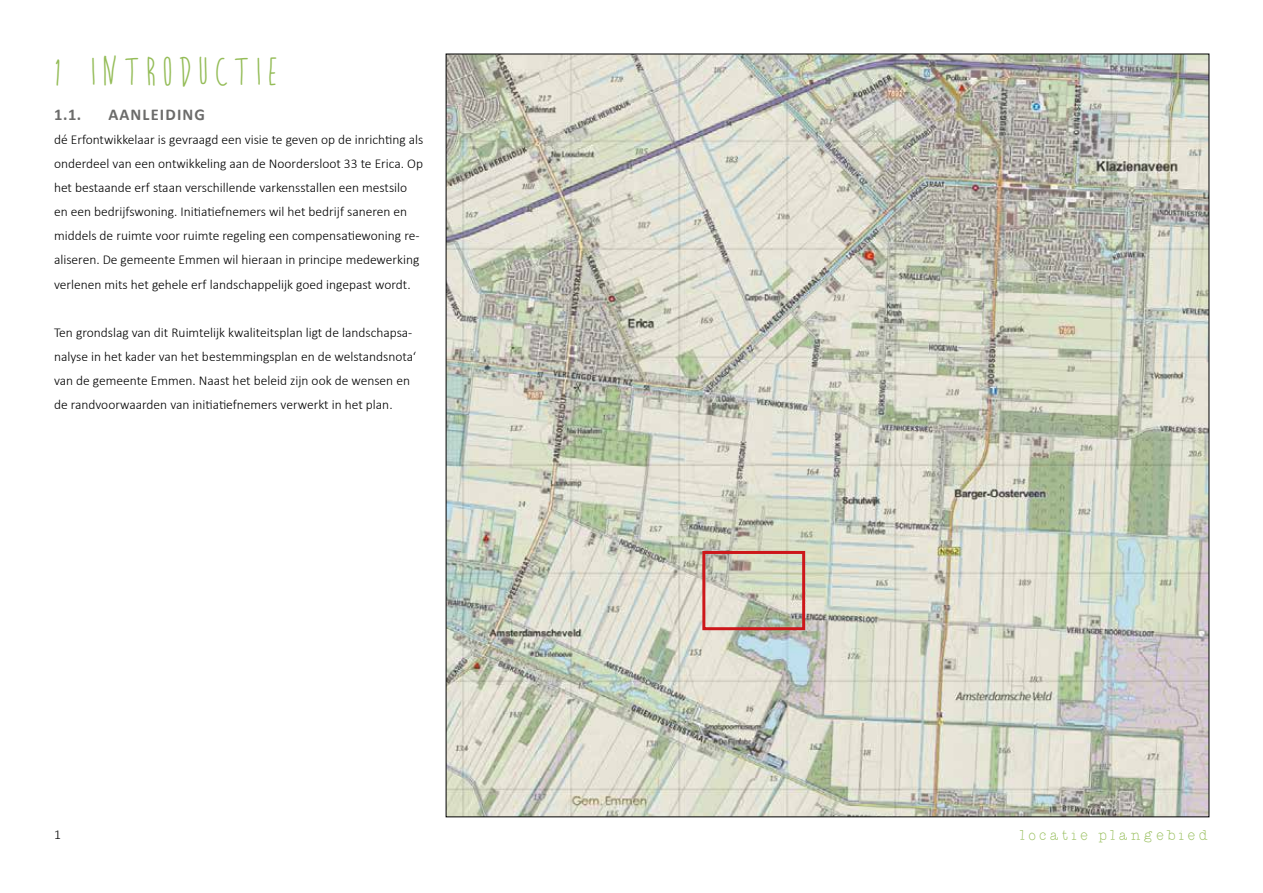
<style>
.page{position:relative;width:1263px;height:893px;background:#fff}
.page>*{position:absolute;margin:0;border:0;box-sizing:border-box;transform-origin:0 0}
.t1{font:700 16.5px "Calibri";letter-spacing:.07em;color:#6b6b6a}
.t2{font:15px "Typewriterhand";letter-spacing:.17em;color:#94bc57}
.t3{font:300 13.5px/24px "Calibri";color:#000}
</style>
<div class="page">
<img style="left:448px;top:56px;width:759px;height:759px">
<div style="left:702px;top:551px;width:103px;height:79px;border:3px solid #cd171a"></div>
<p class="t1" style="left:54px;top:104px;width:29px">1.1.</p>
<p class="t1" style="left:108px;top:104px;width:98px">AANLEIDING</p>
<p class="t3" style="left:54px;top:127px;width:371px">dé Erfontwikkelaar is gevraagd een visie te geven op de inrichting als onderdeel van een ontwikkeling aan de Noordersloot 33 te Erica. Op het bestaande erf staan verschillende varkensstallen een mestsilo en een bedrijfswoning. Initiatiefnemers wil het bedrijf saneren en middels de ruimte voor ruimte regeling een compensatiewoning re&shy;aliseren. De gemeente Emmen wil hieraan in principe medewerking verlenen mits het gehele erf landschappelijk goed ingepast wordt.</p>
<p class="t3" style="left:54px;top:319px;width:364px">Ten grondslag van dit Ruimtelijk kwaliteitsplan ligt de landschapsa&shy;nalyse in het kader van het bestemmingsplan en de welstandsnota‘ van de gemeente Emmen. Naast het beleid zijn ook de wensen en de randvoorwaarden van initiatiefnemers verwerkt in het plan.</p>
<p class="t3" style="left:54px;top:822px;width:8px">1</p>
<p class="t2" style="left:1020px;top:828px;width:190px">locatie plangebied</p>
</div>
